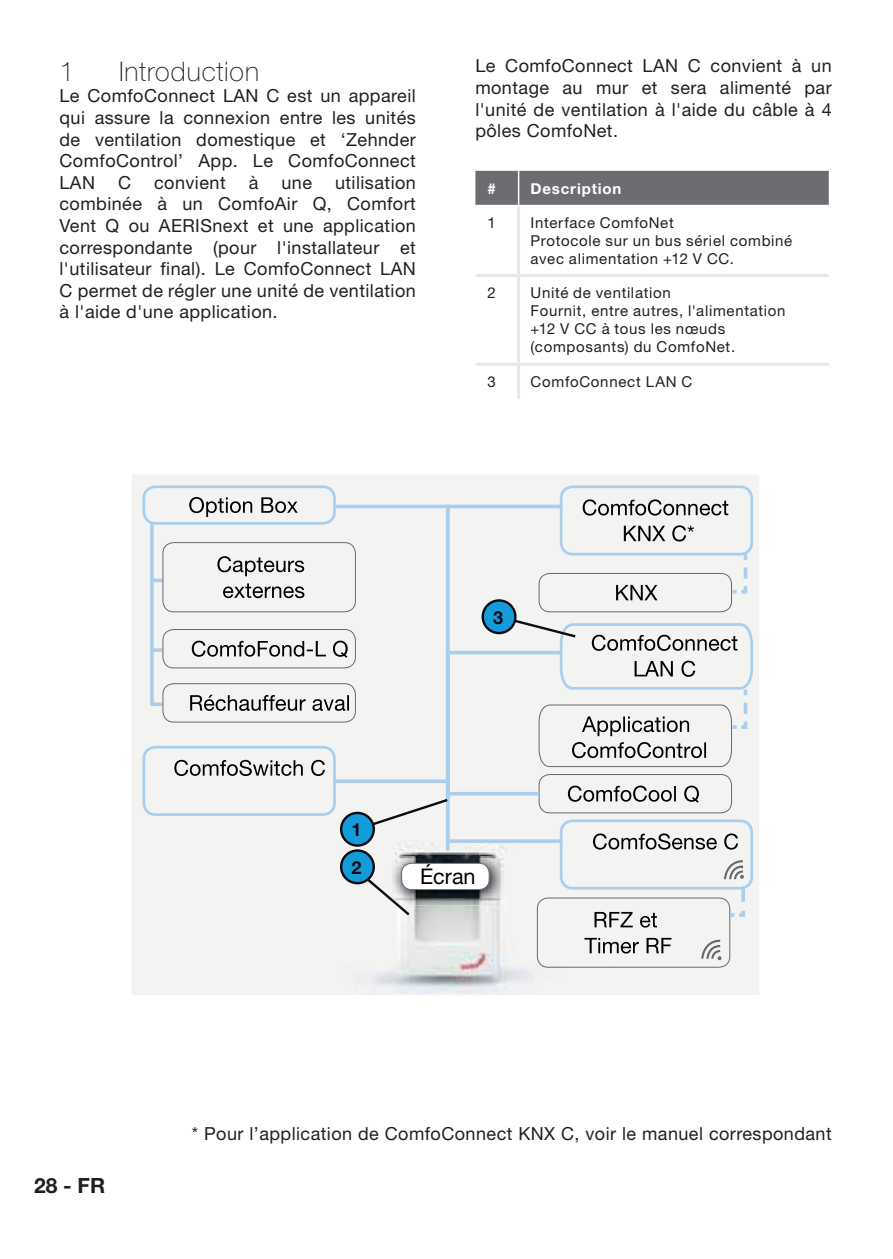
<style>
.page{position:relative;width:893px;height:1259px;background:#fff}
.page>*{position:absolute;margin:0;border:0;box-sizing:border-box;transform-origin:0 0}
.t1{font:100 27px "Helvetica Neue";letter-spacing:.03em;color:#231f20}
.t2{font:21.6px "Helvetica Neue LT Pro";color:#000001}
.t3{font:700 21px "Helvetica Neue LT Pro";color:#231f20}
.t4{font:18px/21.6px "Helvetica Neue LT Pro";letter-spacing:.025em;color:#231f20;text-align:justify}
.t5{font:700 18px/37.5px "Helvetica Neue LT Pro";color:#0d0b14}
.t6{font:15px/18px "Helvetica Neue LT Pro";letter-spacing:.045em;color:#231f20}
.t7{font:700 15px "Helvetica Neue LT Pro";letter-spacing:.055em;color:#fff}
</style>
<div class="page">
<div style="left:475px;top:171px;width:354px;height:34px;background:#6c6d70"></div>
<hr style="left:518px;top:171px;width:1px;height:34px;background:#fff">
<hr style="left:517px;top:206px;width:3px;height:68px;background:#e6e7e9">
<hr style="left:475px;top:274px;width:44px;height:3px;background:#e6e7e9">
<hr style="left:519px;top:274px;width:310px;height:3px;background:#e6e7e9">
<hr style="left:517px;top:277px;width:3px;height:86px;background:#e6e7e9">
<hr style="left:475px;top:363px;width:44px;height:3px;background:#e6e7e9">
<hr style="left:519px;top:363px;width:310px;height:3px;background:#e6e7e9">
<hr style="left:517px;top:366px;width:3px;height:33px;background:#e6e7e9">
<div style="left:132px;top:475px;width:627px;height:520px;background:#f3f3f2"></div>
<img style="left:285px;top:829px;width:325px;height:166px">
<svg style="left:148px;top:519px;width:18px;height:189px"></svg>
<svg style="left:152px;top:648px;width:10px;height:4px"></svg>
<svg style="left:152px;top:578px;width:10px;height:4px"></svg>
<svg style="left:700px;top:938px;width:22px;height:23px"></svg>
<img style="left:583px;top:499px;width:145px;height:4px">
<div style="left:560px;top:485px;width:193px;height:70px;border:3px solid #abceec;border-radius:12px"></div>
<img style="left:192px;top:640px;width:144px;height:18px">
<div style="left:162px;top:629px;width:194px;height:39px;border:1px solid #66696a;border-radius:11px"></div>
<img style="left:190px;top:695px;width:146px;height:16px">
<div style="left:162px;top:683px;width:194px;height:39px;border:1px solid #66696a;border-radius:11px"></div>
<img style="left:217px;top:556px;width:88px;height:20px">
<img style="left:223px;top:583px;width:81px;height:15px">
<div style="left:162px;top:542px;width:194px;height:70px;border:1px solid #66696a;border-radius:11px"></div>
<img style="left:189px;top:497px;width:109px;height:20px">
<div style="left:142px;top:485px;width:194px;height:40px;border:3px solid #abceec;border-radius:12px"></div>
<img style="left:610px;top:912px;width:48px;height:15px">
<img style="left:594px;top:912px;width:16px;height:15px">
<img style="left:610px;top:938px;width:61px;height:15px">
<img style="left:584px;top:938px;width:26px;height:15px">
<div style="left:537px;top:897px;width:193px;height:70px;border:1px solid #66696a;border-radius:11px"></div>
<div style="left:560px;top:819px;width:193px;height:70px;border:3px solid #abceec;border-radius:12px"></div>
<img style="left:174px;top:760px;width:151px;height:16px">
<div style="left:142px;top:746px;width:194px;height:70px;border:3px solid #abceec;border-radius:12px"></div>
<svg style="left:723px;top:859px;width:24px;height:59px"></svg>
<img style="left:390px;top:852px;width:114px;height:53px">
<div style="left:402px;top:863px;width:87px;height:26px;background:#fff;border-radius:10px"></div>
<div style="left:401px;top:863px;width:89px;height:27px;border:1px solid #66696a;border-radius:10px"></div>
<svg style="left:351px;top:864px;width:61px;height:54px"></svg>
<svg style="left:336px;top:503px;width:418px;height:347px"></svg>
<div style="left:341px;top:813px;width:33px;height:32px;background:#139cd9;border-radius:50%"></div>
<div style="left:340px;top:811px;width:35px;height:35px;border:2px solid #0d0b14;border-radius:50%"></div>
<div style="left:341px;top:850px;width:33px;height:33px;background:#139cd9;border-radius:50%"></div>
<div style="left:340px;top:849px;width:35px;height:35px;border:2px solid #0d0b14;border-radius:50%"></div>
<div style="left:483px;top:600px;width:32px;height:33px;background:#139cd9;border-radius:50%"></div>
<div style="left:482px;top:599px;width:35px;height:35px;border:2px solid #0d0b14;border-radius:50%"></div>
<h1 class="t1" style="left:60px;top:56px;width:17px">1</h1>
<h1 class="t1" style="left:119px;top:56px;width:142px">Introduction</h1>
<p class="t4" style="left:60px;top:85px;width:358px">Le ComfoConnect LAN C est un appareil qui assure la connexion entre les unités de ventilation domestique et ‘Zehnder ComfoControl’ App. Le ComfoConnect LAN</p>
<p class="t4" style="left:118px;top:171px;width:14px">C</p>
<p class="t4" style="left:154px;top:171px;width:73px">convient</p>
<p class="t4" style="left:249px;top:171px;width:11px">à</p>
<p class="t4" style="left:281px;top:171px;width:32px">une</p>
<p class="t4" style="left:60px;top:171px;width:358px;text-indent:276px">utilisation combinée à un ComfoAir Q, Comfort Vent Q ou AERISnext et une application correspondante (pour l'installateur et l'utilisateur final). Le ComfoConnect LAN C permet de régler une unité de ventilation à l'aide d'une application.</p>
<p class="t4" style="left:475px;top:55px;width:358px">Le ComfoConnect LAN C convient à un montage au mur et sera alimenté par l'unité de ventilation à l'aide du câble à 4 pôles ComfoNet.</p>
<p class="t7" style="left:487px;top:179px;width:10px">#</p>
<p class="t7" style="left:531px;top:179px;width:92px">Description</p>
<p class="t6" style="left:487px;top:213px;width:10px">1</p>
<p class="t6" style="left:531px;top:213px;width:263px">Interface ComfoNet<br>Protocole sur un bus sériel combiné avec alimentation +12 V CC.</p>
<p class="t6" style="left:487px;top:283px;width:10px">2</p>
<p class="t6" style="left:531px;top:283px;width:256px">Unité de ventilation<br>Fournit, entre autres, l'alimentation +12 V CC à tous les nœuds (composants) du ComfoNet.</p>
<p class="t6" style="left:487px;top:372px;width:10px">3</p>
<p class="t6" style="left:531px;top:372px;width:163px">ComfoConnect LAN C</p>
<p class="t5" style="left:493px;top:598px;width:12px">3</p>
<p class="t5" style="left:351px;top:810px;width:12px">1<br>2</p>
<p class="t2" style="left:420px;top:863px;width:57px">Écran</p>
<p class="t3" style="left:34px;top:1172px;width:73px">28 - FR</p>
<p class="t4" style="left:192px;top:1122px;width:641px">* Pour l’application de ComfoConnect KNX C, voir le manuel correspondant</p>
</div>
